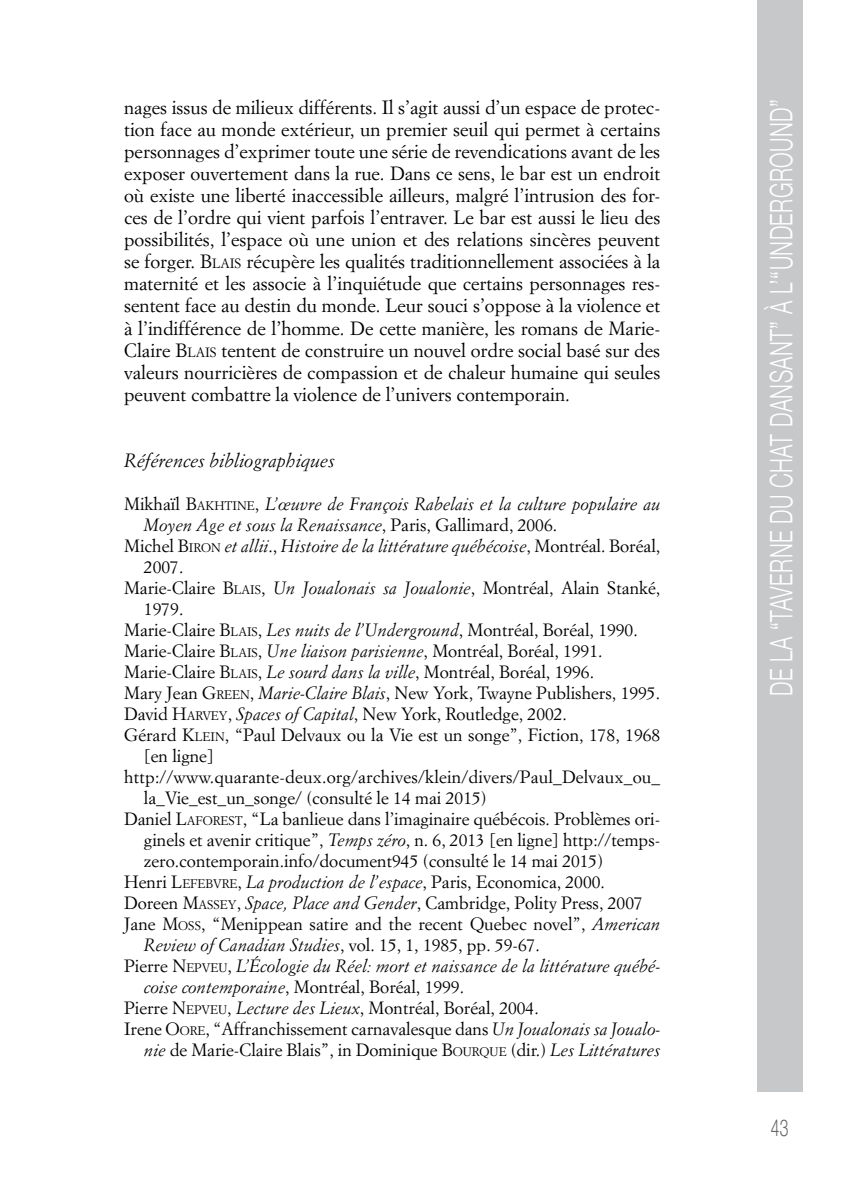
<style>
.page{position:relative;width:844px;height:1191px;background:#fff}
.page>*{position:absolute;margin:0;border:0;box-sizing:border-box;transform-origin:0 0}
.t1{font:300 31.15px "Helvetica Neue";letter-spacing:.02em;color:#fff;scale:.68 1}
.t2{font:300 23.28px "Helvetica Neue";color:#636466;scale:.68 1}
.t3{font:18.9px/22.1px "Simoncini Garamond";color:#000;text-align:justify}
.t4{font:italic 18.9px "Simoncini Garamond";color:#000}
.t5{font:17.5px "Simoncini Garamond";color:#000}
.t6{font:italic 17.5px "Simoncini Garamond";color:#000}
.s1{font-style:inherit}
.s2{font-size:13.3px}
.s3{font-style:normal}
.s4{font-style:normal;font-size:12.25px}
.s5{font-size:12.25px}
.s6{font-style:italic}
</style>
<div class="page">
<div style="left:756px;top:0;width:46px;height:1091px;background:#c7c8ca"></div>
<p class="t3" style="left:124px;top:96px;width:537px">nages issus de milieux différents. Il s’agit aussi d’un espace de protec&shy;tion face au monde extérieur, un premier seuil qui permet à certains personnages d’exprimer toute une série de revendications avant de les exposer ouvertement dans la rue. Dans ce sens, le bar est un endroit où existe une liberté inaccessible ailleurs, malgré l’intrusion des for&shy;ces de l’ordre qui vient parfois l’entraver. Le bar est aussi le lieu des possibilités, l’espace où une union et des relations sincères peuvent se forger. <span class="s1">B</span><span class="s2">LAIS</span> récupère les qualités traditionnellement associées à la maternité et les associe à l’inquiétude que certains personnages res&shy;sentent face au destin du monde. Leur souci s’oppose à la violence et à l’indifférence de l’homme. De cette manière, les romans de Marie-Claire <span class="s1">B</span><span class="s2">LAIS</span> tentent de construire un nouvel ordre social basé sur des valeurs nourricières de compassion et de chaleur humaine qui seules peuvent combattre la violence de l’univers contemporain.</p>
<p class="t4" style="left:124px;top:449px;width:212px">Références bibliographiques</p>
<p class="t6" style="left:124px;top:493px;width:537px"><span class="s3">Mikhaïl</span> <span class="s3">B</span><span class="s4">AKHTINE</span><span class="s3">,</span> L’œuvre de François Rabelais et la culture populaire au</p>
<p class="t6" style="left:144px;top:514px;width:414px">Moyen Age et sous la Renaissance<span class="s3">, Paris, Gallimard, 2006.</span></p>
<p class="t6" style="left:124px;top:535px;width:537px"><span class="s3">Michel</span> <span class="s3">B</span><span class="s4">IRON</span> et allii<span class="s3">.,</span> Histoire de la littérature québécoise<span class="s3">, Montréal. Boréal,</span></p>
<p class="t5" style="left:144px;top:556px;width:41px">2007.</p>
<p class="t5" style="left:124px;top:577px;width:537px">Marie-Claire <span class="s1">B</span><span class="s5">LAIS</span>, <span class="s6">Un Joualonais sa Joualonie</span>, Montréal, Alain Stanké,</p>
<p class="t5" style="left:144px;top:598px;width:41px">1979.</p>
<p class="t5" style="left:124px;top:619px;width:515px">Marie-Claire <span class="s1">B</span><span class="s5">LAIS</span>, <span class="s6">Les nuits de l’Underground</span>, Montréal, Boréal, 1990.</p>
<p class="t5" style="left:124px;top:640px;width:480px">Marie-Claire <span class="s1">B</span><span class="s5">LAIS</span>, <span class="s6">Une liaison parisienne</span>, Montréal, Boréal, 1991.</p>
<p class="t5" style="left:124px;top:661px;width:471px">Marie-Claire <span class="s1">B</span><span class="s5">LAIS</span>, <span class="s6">Le sourd dans la ville</span>, Montréal, Boréal, 1996.</p>
<p class="t5" style="left:124px;top:682px;width:537px">Mary Jean <span class="s1">G</span><span class="s5">REEN</span>, <span class="s6">Marie-Claire Blais</span>, New York, Twayne Publishers, 1995.</p>
<p class="t5" style="left:124px;top:703px;width:444px">David H<span class="s5">ARVEY</span>, <span class="s6">Spaces of Capital</span>, New York, Routledge, 2002.</p>
<p class="t5" style="left:124px;top:724px;width:537px">Gérard <span class="s1">K</span><span class="s5">LEIN</span>, “Paul Delvaux ou la Vie est un songe”, Fiction, 178, 1968</p>
<p class="t5" style="left:144px;top:745px;width:71px">[en ligne]</p>
<p class="t5" style="left:124px;top:766px;width:537px">http://www.quarante-deux.org/archives/klein/divers/Paul_Delvaux_ou_</p>
<p class="t5" style="left:144px;top:787px;width:344px">la_Vie_est_un_songe/ (consulté le 14 mai 2015)</p>
<p class="t5" style="left:124px;top:808px;width:537px">Daniel <span class="s1">L</span><span class="s5">AFOREST</span>, “La banlieue dans l’imaginaire québécois. Problèmes ori-</p>
<p class="t5" style="left:144px;top:829px;width:517px">ginels et avenir critique”, <span class="s6">Temps zéro</span>, n. 6, 2013 [en ligne] http://temps-</p>
<p class="t5" style="left:144px;top:850px;width:460px">zero.contemporain.info/document945 (consulté le 14 mai 2015)</p>
<p class="t5" style="left:124px;top:871px;width:482px">Henri L<span class="s5">EFEBVRE</span>, <span class="s6">La production de l’espace</span>, Paris, Economica, 2000.</p>
<p class="t5" style="left:124px;top:892px;width:520px">Doreen <span class="s1">M</span><span class="s5">ASSEY</span>, <span class="s6">Space, Place and Gender</span>, Cambridge, Polity Press, 2007</p>
<p class="t5" style="left:124px;top:913px;width:537px">Jane M<span class="s5">OSS</span>, “Menippean satire and the recent Quebec novel”, <span class="s6">American</span></p>
<p class="t5" style="left:144px;top:934px;width:397px"><span class="s6">Review of Canadian Studies</span>, vol. 15, 1, 1985, pp. 59-67.</p>
<p class="t6" style="left:124px;top:955px;width:537px"><span class="s3">Pierre N</span><span class="s4">EPVEU</span><span class="s3">,</span> L’Écologie du Réel: mort et naissance de la littérature québé-</p>
<p class="t5" style="left:144px;top:976px;width:321px"><span class="s6">coise contemporaine</span>, Montréal, Boréal, 1999.</p>
<p class="t5" style="left:124px;top:997px;width:416px">Pierre N<span class="s5">EPVEU</span>, <span class="s6">Lecture des Lieux</span>, Montréal, Boréal, 2004.</p>
<p class="t5" style="left:124px;top:1018px;width:537px">Irene O<span class="s5">ORE</span>, “Affranchissement carnavalesque dans <span class="s6">Un Joualonais sa Joualo-</span></p>
<p class="t5" style="left:144px;top:1039px;width:517px"><span class="s6">nie</span> de Marie-Claire Blais”, in Dominique B<span class="s5">OURQUE</span> (dir.) <span class="s6">Les Littératures</span></p>
<h1 class="t1" style="left:755px;top:695px;width:878px;rotate:-90deg">De la “Taverne du Chat Dansant” à l’“Underground”</h1>
<h2 class="t2" style="left:770px;top:1108px;width:28px">43</h2>
</div>
